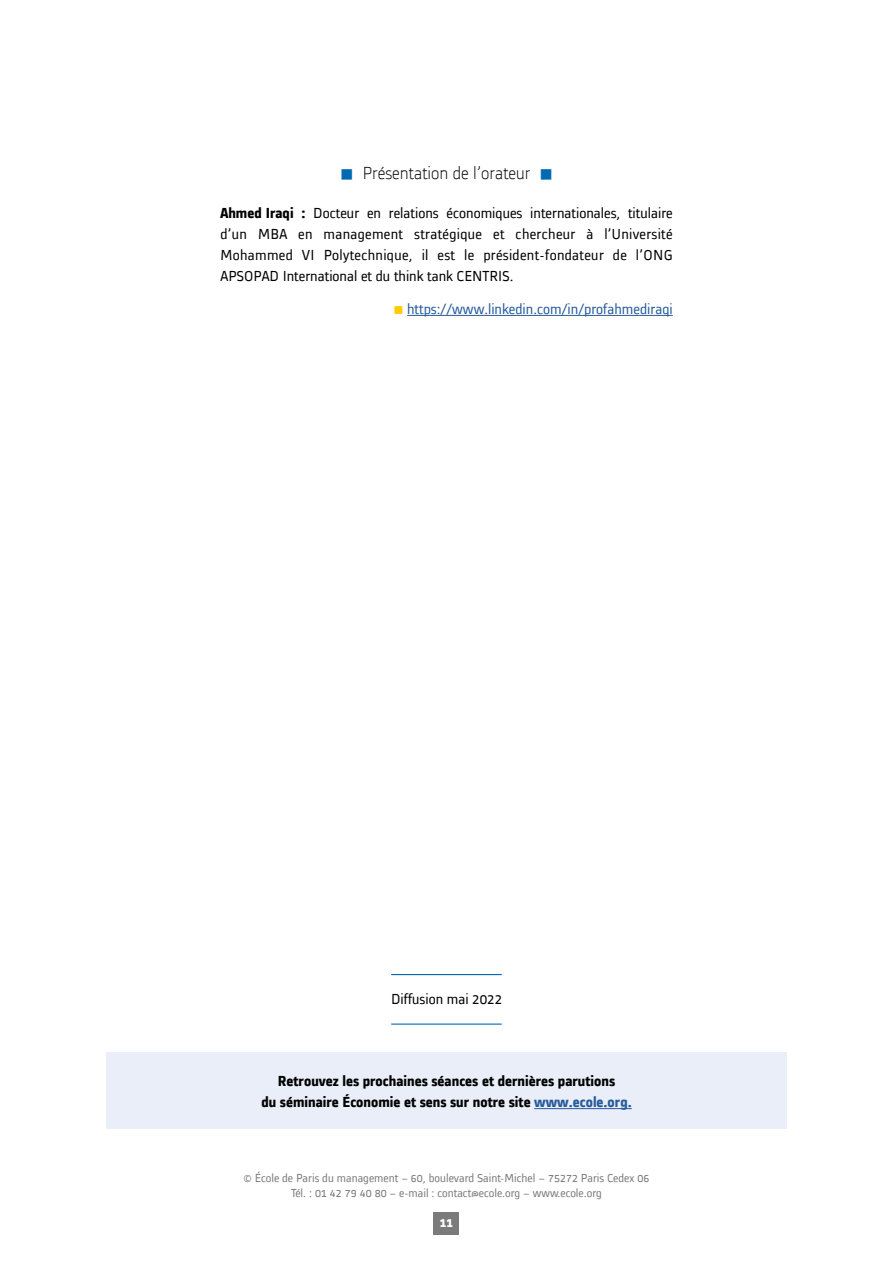
<style>
.page{position:relative;width:893px;height:1263px;background:#fff}
.page>*{position:absolute;margin:0;border:0;box-sizing:border-box;transform-origin:0 0}
.t1{font:300 18px "Alstom";color:#000}
.t2{font:15px/21px "Alstom";color:#000;text-align:justify}
.t3{font:700 15px/21.8px "Alstom";color:#000;text-align:center}
.t4{font:15px "Alstom";color:#275b9b}
.t5{font:700 13.5px "Alstom";color:#fff}
.t6{font:12px/14.4px "Alstom";color:#7c7b7b;text-align:center}
.s1{color:#0069b4}
.s2{font-weight:700}
.s3{color:#fc0}
.s4{color:#275b9b}
</style>
<div class="page">
<div style="left:434px;top:1212px;width:25px;height:23px;background:#7c7b7b"></div>
<hr style="left:391px;top:974px;width:111px;height:1px;background:#0069b4">
<hr style="left:391px;top:1023px;width:111px;height:2px;background:#0069b4">
<div style="left:106px;top:1052px;width:681px;height:77px;background:#e9eef9"></div>
<hr style="left:534px;top:1108px;width:98px;height:1px;background:#275b9b">
<hr style="left:407px;top:315px;width:266px;height:1px;background:#275b9b">
<p class="t1" style="left:340px;top:161px;width:214px"><span class="s1">■</span> Présentation de l’orateur <span class="s1">■</span></p>
<p class="t2" style="left:220px;top:201px;width:454px"><span class="s2">Ahmed Iraqi :</span> Docteur en relations économiques internationales, titulaire d’un MBA en management stratégique et chercheur à l’Université Mohammed VI Polytechnique, il est le président-fondateur de l’ONG APSOPAD International et du think tank CENTRIS.</p>
<p class="t4" style="left:393px;top:299px;width:281px"><span class="s3">■</span> https://www.linkedin.com/in/profahmediraqi</p>
<p class="t2" style="left:391px;top:987px;width:113px">Diffusion mai 2022</p>
<p class="t3" style="left:261px;top:1069px;width:372px">Retrouvez les prochaines séances et dernières parutions<br>du séminaire Économie et sens sur notre site <span class="s4">www.ecole.org.</span></p>
<p class="t6" style="left:244px;top:1170px;width:407px">© École de Paris du management – 60, boulevard Saint-Michel – 75272 Paris Cedex 06<br>Tél. : 01 42 79 40 80 – e-mail : contact@ecole.org – www.ecole.org</p>
<p class="t5" style="left:440px;top:1213px;width:15px">11</p>
</div>
